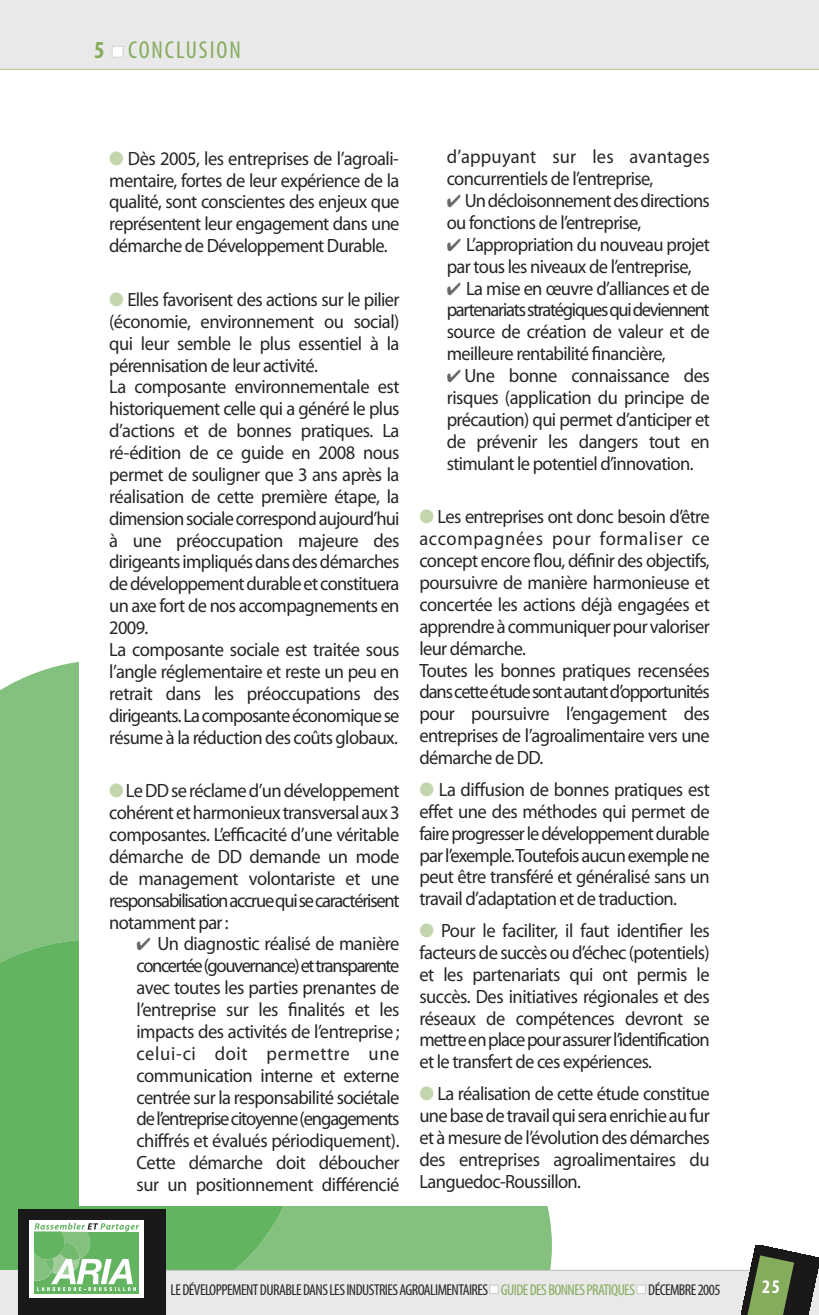
<style>
.page{position:relative;width:819px;height:1315px;background:#fff}
.page>*{position:absolute;margin:0;border:0;box-sizing:border-box;transform-origin:0 0}
.t1{font:condensed 24.5px "Myriad Pro";letter-spacing:.08em;color:#85ac5d}
.t2{font:19.25px/21.9px "Myriad Pro";letter-spacing:-.035em;color:#272627;text-align:justify;scale:.96 1}
.t3{font:700 condensed 19.25px "Myriad Pro";color:#fff}
.t4{font:condensed 15.75px "Myriad Pro";letter-spacing:-.035em;color:#272627}
.s1{font-weight:700}
.s2{color:#fff}
.s3{color:#c2d6ae}
.s4{color:#686768}
.s5{color:#85ac5d}
</style>
<div class="page">
<div style="left:0;top:661px;width:79px;height:278px;background:#84c07e"></div>
<div style="left:444px;top:1206px;width:108px;height:63px;background:#84c07e"></div>
<div style="left:0;top:1270px;width:819px;height:45px;background:#e9e9e9"></div>
<div style="left:0;top:0;width:819px;height:69px;background:#e9e9e9"></div>
<hr style="left:89px;top:1269px;width:730px;height:1px;background:#bebebe">
<img style="left:753px;top:1245px;width:66px;height:70px">
<svg style="left:739px;top:1255px;width:55px;height:60px;background:#788f60"></svg>
<hr style="left:0;top:69px;width:819px;height:1px;background:#b1ca98">
<div style="left:18px;top:1291px;width:147px;height:24px;background:#1a1919"></div>
<div style="left:30px;top:1220px;width:114px;height:77px;background:linear-gradient(to right,#fff,#fff)"></div>
<div style="left:34px;top:1232px;width:105px;height:61px;background:#63b461"></div>
<svg style="left:0;top:939px;width:444px;height:352px"></svg>
<p class="t1" style="left:94px;top:42px;width:148px"><span class="s1">5</span> <span class="s2">■</span> CONCLUSION</p>
<p class="t2" style="left:109px;top:149px;width:304px"><span class="s3">●</span> Dès 2005, les entreprises de l’agroali&shy;mentaire, fortes de leur expérience de la qualité, sont conscientes des enjeux que représentent leur engagement dans une démarche de Développement Durable.</p>
<p class="t2" style="left:109px;top:290px;width:304px;text-align:left"><span class="s3">●</span> Elles favorisent des actions sur le pilier (économie, environnement ou social) qui leur semble le plus essentiel à la pérennisation de leur activité.<br>La composante environnementale est historiquement celle qui a généré le plus d’actions et de bonnes pratiques. La ré-édition de ce guide en 2008 nous permet de souligner que 3 ans après la réalisation de cette première étape, la dimensionsocialecorrespondaujourd’hui à une préoccupation majeure des dirigeantsimpliquésdansdesdémarches dedéveloppementdurableetconstituera un axe fort de nos accompagnements en 2009.<br>La composante sociale est traitée sous l’angle réglementaire et reste un peu en retrait dans les préoccupations des dirigeants.Lacomposanteéconomiquese résume à la réduction des coûts globaux.</p>
<p class="t2" style="left:109px;top:781px;width:304px"><span class="s3">●</span>LeDDseréclamed’undéveloppement cohérentetharmonieuxtransversalaux3 composantes. L’efficacité d’une véritable démarche de DD demande un mode de management volontariste et une responsabilisationaccruequisecaractérisent notamment par:</p>
<p class="t2" style="left:136px;top:934px;width:275px"><span class="s4">✔</span> Un diagnostic réalisé de manière concertée(gouvernance)ettransparente avec toutes les parties prenantes de l’entreprise sur les finalités et les impacts des activités de l’entreprise; celui-ci doit permettre une communication interne et externe centrée sur la responsabilité sociétale del’entreprisecitoyenne(engagements chiffrés et évalués périodiquement).<br>Cette démarche doit déboucher sur un positionnement différencié</p>
<p class="t2" style="left:446px;top:147px;width:275px">d’appuyant sur les avantages concurrentiels de l’entreprise,</p>
<p class="t2" style="left:446px;top:191px;width:275px"><span class="s4">✔</span> Undécloisonnementdesdirections ou fonctions de l’entreprise,</p>
<p class="t2" style="left:446px;top:235px;width:275px"><span class="s4">✔</span> L’appropriation du nouveau projet par tous les niveaux de l’entreprise,</p>
<p class="t2" style="left:446px;top:279px;width:275px"><span class="s4">✔</span> La mise en œuvre d’alliances et de partenariatsstratégiquesquideviennent source de création de valeur et de meilleure rentabilité financière,</p>
<p class="t2" style="left:446px;top:366px;width:275px"><span class="s4">✔</span> Une bonne connaissance des risques (application du principe de précaution) qui permet d’anticiper et de prévenir les dangers tout en stimulant le potentiel d’innovation.</p>
<p class="t2" style="left:419px;top:507px;width:304px;text-align:left"><span class="s3">●</span> Les entreprises ont donc besoin d’être accompagnées pour formaliser ce concept encore flou, définir des objectifs, poursuivre de manière harmonieuse et concertée les actions déjà engagées et apprendreàcommuniquerpourvaloriser leur démarche.<br>Toutes les bonnes pratiques recensées danscetteétudesontautantd’opportunités pour poursuivre l’engagement des entreprises de l’agroalimentaire vers une démarche de DD.</p>
<p class="t2" style="left:419px;top:780px;width:304px"><span class="s3">●</span> La diffusion de bonnes pratiques est effet une des méthodes qui permet de faireprogresserledéveloppementdurable parl’exemple.Toutefoisaucunexemplene peut être transféré et généralisé sans un travail d’adaptation et de traduction.</p>
<p class="t2" style="left:419px;top:921px;width:304px"><span class="s3">●</span> Pour le faciliter, il faut identifier les facteurs de succès ou d’échec (potentiels) et les partenariats qui ont permis le succès. Des initiatives régionales et des réseaux de compétences devront se mettreenplacepourassurerl’identification et le transfert de ces expériences.</p>
<p class="t2" style="left:419px;top:1084px;width:304px"><span class="s3">●</span> La réalisation de cette étude constitue unebasedetravailquiseraenrichieaufur et à mesure de l’évolution des démarches des entreprises agroalimentaires du Languedoc-Roussillon.</p>
<p class="t4" style="left:170px;top:1283px;width:551px">LEDÉVELOPPEMENTDURABLEDANSLESINDUSTRIESAGROALIMENTAIRES<span class="s2">■</span> <span class="s5">GUIDEDESBONNESPRATIQUES</span> <span class="s2">■</span> DÉCEMBRE2005</p>
<p class="t3" style="left:762px;top:1280px;width:19px">25</p>
</div>
